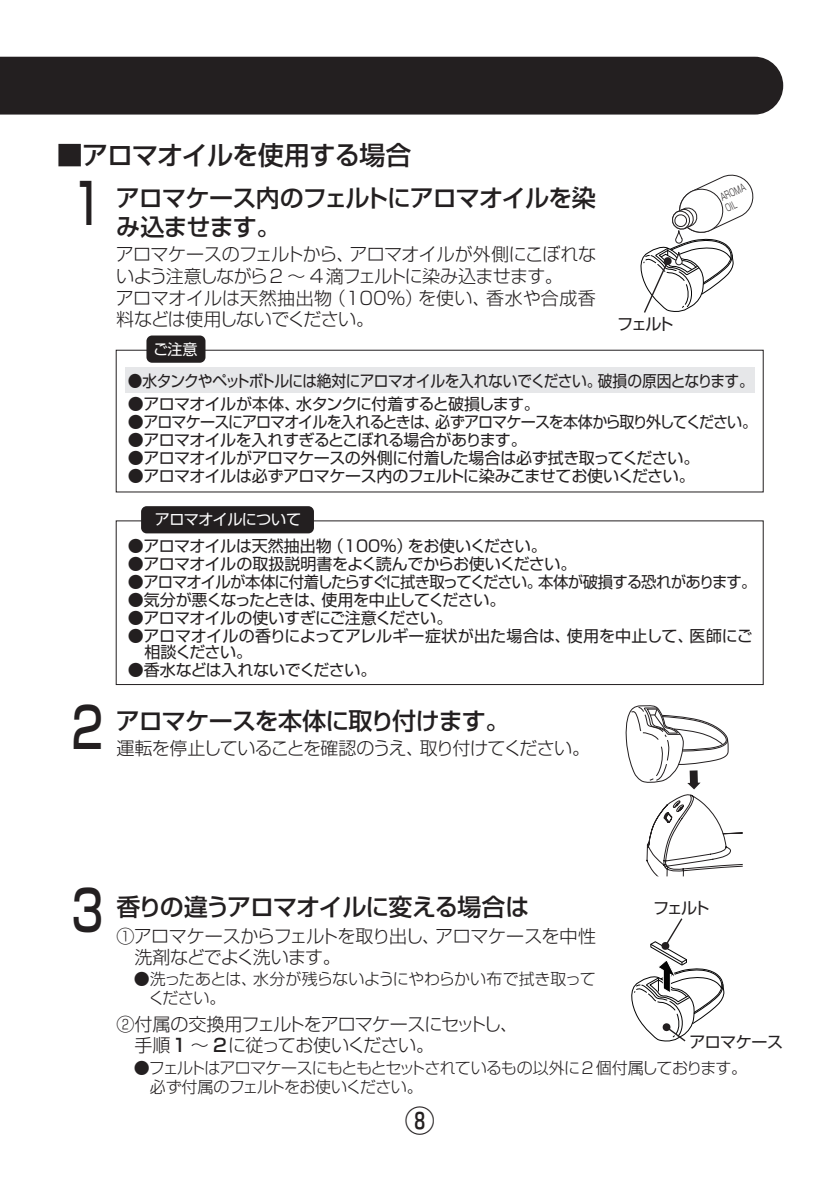
<style>
.page{position:relative;width:840px;height:1191px;background:#fff}
.page>*{position:absolute;margin:0;border:0;box-sizing:border-box;transform-origin:0 0}
.t1{font:500 56px "Shin Go Pro";color:#231f20;scale:.75 1}
.t2{font:500 30px "Shin Go Pro";color:#231f20}
.t3{font:500 26px "Shin Go Pro";letter-spacing:-.035em;color:#231f20}
.t4{font:500 24px/28.8px "Shin Go Pro";letter-spacing:-.035em;color:#231f20}
.t5{font:300 18px/21.6px "Shin Go Pro";letter-spacing:-.03em;color:#231f20}
.t6{font:16px "Shin Go Pro";letter-spacing:-.04em;color:#231f20}
.t7{font:300 16px/19.2px "Shin Go Pro";letter-spacing:-.045em;color:#231f20}
.t8{font:16px "Shin Go Pro";letter-spacing:-.065em;color:#231f20}
.t9{font:16px/16px "Shin Go Pro";color:#231f20}
.t10{font:16px "Shin Go Pro";letter-spacing:-.04em;color:#231f20;scale:.92 1}
.t11{font:16px "Shin Go Pro";letter-spacing:-.06em;color:#231f20}
.t12{font:15px "Shin Go Pro";letter-spacing:-.035em;color:#fff}
.t13{font:300 10px/12px "Shin Go Pro";color:#231f20;scale:.67 1}
.s1{font-weight:500}
</style>
<div class="page">
<div style="left:0;top:57px;width:782px;height:58px;background:#231f20"></div>
<div style="left:146px;top:335px;width:59px;height:28px;background:#231f20;border-radius:6px"></div>
<div style="left:116px;top:520px;width:647px;height:165px;border:1px solid #231f20"></div>
<div style="left:141px;top:506px;width:173px;height:27px;background:#231f20;border-radius:6px"></div>
<div style="left:125px;top:367px;width:629px;height:26px;background:#e6e7e9"></div>
<svg style="left:640px;top:174px;width:114px;height:139px"></svg>
<svg style="left:631px;top:918px;width:93px;height:124px"></svg>
<svg style="left:625px;top:705px;width:117px;height:171px"></svg>
<h3 class="t3" style="left:57px;top:133px;width:356px">■アロマオイルを使用する場合</h3>
<h1 class="t1" style="left:71px;top:158px;width:44px">1</h1>
<h3 class="t4" style="left:116px;top:180px;width:481px">アロマケース内のフェルトにアロマオイルを染み込ませます。</h3>
<p class="t5" style="left:116px;top:241px;width:481px">アロマケースのフェルトから、アロマオイルが外側にこぼれないよう注意しながら2 ～ 4 滴フェルトに染み込ませます。<br>アロマオイルは天然抽出物（100％）を使い、香水や合成香料などは使用しないでください。</p>
<p class="t12" style="left:153px;top:336px;width:46px">ご注意</p>
<p class="t6" style="left:617px;top:311px;width:58px">フェルト</p>
<p class="t13" style="left:717px;top:191px;width:42px;rotate:-25deg">AROMA<br>OIL</p>
<p class="t10" style="left:128px;top:367px;width:681px">●水タンクやペットボトルには絶対にアロマオイルを入れないでください。破損の原因となります。</p>
<p class="t6" style="left:128px;top:391px;width:413px">●アロマオイルが本体、水タンクに付着すると破損します。</p>
<p class="t8" style="left:128px;top:409px;width:630px">●アロマケースにアロマオイルを入れるときは、必ずアロマケースを本体から取り外してください。</p>
<p class="t6" style="left:128px;top:427px;width:400px">●アロマオイルを入れすぎるとこぼれる場合があります。</p>
<p class="t6" style="left:128px;top:445px;width:572px">●アロマオイルがアロマケースの外側に付着した場合は必ず拭き取ってください。</p>
<p class="t6" style="left:128px;top:463px;width:568px">●アロマオイルは必ずアロマケース内のフェルトに染みこませてお使いください。</p>
<p class="t12" style="left:155px;top:507px;width:148px">アロマオイルについて</p>
<p class="t6" style="left:128px;top:532px;width:420px">●アロマオイルは天然抽出物（100％）をお使いください。</p>
<p class="t6" style="left:128px;top:550px;width:450px">●アロマオイルの取扱説明書をよく読んでからお使いください。</p>
<p class="t8" style="left:128px;top:568px;width:630px">●アロマオイルが本体に付着したらすぐに拭き取ってください。本体が破損する恐れがあります。</p>
<p class="t11" style="left:128px;top:586px;width:379px">●気分が悪くなったときは、使用を中止してください。</p>
<p class="t6" style="left:128px;top:604px;width:326px">●アロマオイルの使いすぎにご注意ください。</p>
<p class="t9" style="left:144px;top:626px;width:609px;text-indent:-17px">●アロマオイルの香りによってアレルギー症状が出た場合は、使用を中止して、医師にご相談ください。</p>
<p class="t6" style="left:128px;top:656px;width:250px">●香水などは入れないでください。</p>
<h1 class="t1" style="left:71px;top:681px;width:44px">2</h1>
<h3 class="t4" style="left:116px;top:704px;width:395px">アロマケースを本体に取り付けます。</h3>
<p class="t5" style="left:116px;top:735px;width:475px">運転を停止していることを確認のうえ、取り付けてください。</p>
<h1 class="t1" style="left:71px;top:865px;width:44px">3</h1>
<h3 class="t4" style="left:116px;top:889px;width:414px">香りの違うアロマオイルに変える場合は</h3>
<p class="t5" style="left:134px;top:922px;width:463px;text-indent:-18px">①アロマケースからフェルトを取り出し、アロマケースを中性洗剤などでよく洗います。</p>
<p class="t6" style="left:652px;top:894px;width:58px">フェルト</p>
<p class="t7" style="left:148px;top:967px;width:448px;text-indent:-15px">●洗ったあとは、水分が残らないようにやわらかい布で拭き取ってください。</p>
<p class="t5" style="left:134px;top:1010px;width:385px;text-indent:-18px">②付属の交換用フェルトをアロマケースにセットし、手順<span class="s1">1</span> ～ <span class="s1">2</span>に従ってお使いください。</p>
<p class="t7" style="left:150px;top:1056px;width:598px;text-indent:-16px">●フェルトはアロマケースにもともとセットされているもの以外に2 個付属しております。必ず付属のフェルトをお使いください。</p>
<p class="t6" style="left:689px;top:1028px;width:95px">アロマケース</p>
<h2 class="t2" style="left:404px;top:1095px;width:31px">⑧</h2>
</div>
